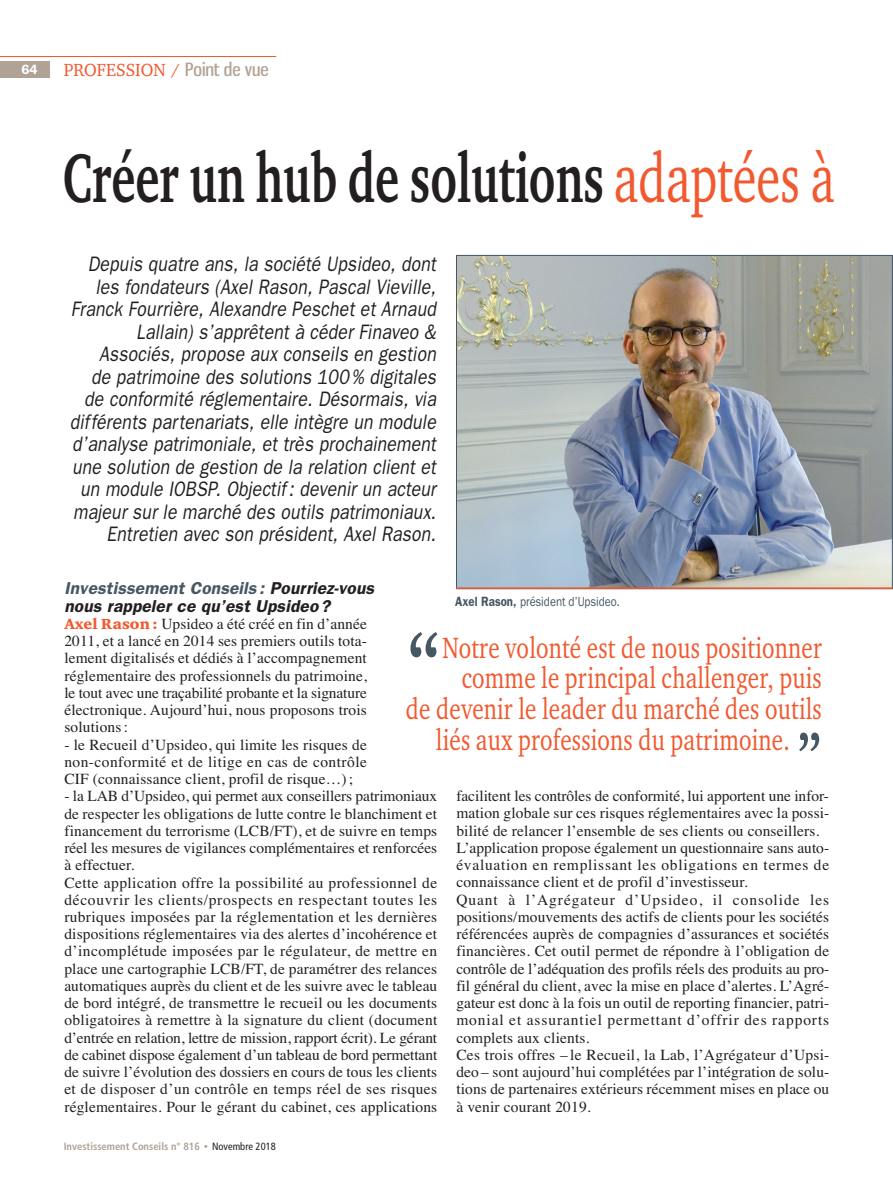
<style>
.page{position:relative;width:893px;height:1191px;background:#fff}
.page>*{position:absolute;margin:0;border:0;box-sizing:border-box;transform-origin:0 0}
.t1{font:700 83.85px "ITC Charter Com";color:#465764;scale:.82 1}
.t2{font:700 70.5px "ITC Charter Com";color:#231f20;scale:.65 1}
.t3{font:700 61.95px "ITC Charter Com";color:#465764;scale:.82 1}
.t4{font:30px "ITC Charter Com";letter-spacing:.01em;color:#f1592f;scale:.77 1}
.t5{font:italic 21px/22.5px "Franklin Gothic";letter-spacing:.01em;color:#231f20;text-align:right;scale:.84 1}
.t6{font:18px "ITC Charter Com";color:#f1592f;scale:.96 1}
.t7{font:italic 600 17.25px/17.2px "Franklin Gothic";color:#231f20}
.t8{font:15.45px/17.2px "Times";letter-spacing:.01em;color:#231f20;text-align:justify}
.t9{font:13.5px "Franklin Gothic";color:#465764;scale:.85 1}
.t10{font:600 13.5px "Franklin Gothic";color:#fff}
.t11{font:700 condensed 10.5px "Frutiger";color:#b0a295}
.s1{font-family:"Gnuolane Free";color:#b0a295}
.s2{font-weight:400;color:#f1592f}
.s3{color:#465764}
.s4{font-family:"ITC Charter Com";font-weight:900;font-size:15px;color:#f1592f}
.s5{font-weight:600}
.s6{font-family:"Franklin Gothic";font-weight:400;font-stretch:normal}
.s7{font-weight:400;color:#231f20}
</style>
<div class="page">
<div style="left:0;top:61px;width:49px;height:16px;background:#b0a295"></div>
<hr style="left:0;top:56px;width:276px;height:1px;background:#f1592f">
<img style="left:458px;top:257px;width:433px;height:330px">
<hr style="left:456px;top:587px;width:437px;height:2px;background:#f1592f">
<p class="t10" style="left:21px;top:64px;width:18px">64</p>
<p class="t6" style="left:64px;top:59px;width:215px">PROFESSION / <span class="s1">Point de vue</span></p>
<h2 class="t2" style="left:63px;top:136px;width:1189px">Créer un hub de solutions <span class="s2">adaptées à</span></h2>
<p class="t5" style="left:70px;top:255px;width:441px">Depuis quatre ans, la société Upsideo, dont les fondateurs (Axel Rason, Pascal Vieville, Franck Fourrière, Alexandre Peschet et Arnaud Lallain) s’apprêtent à céder Finaveo &amp; Associés, propose aux conseils en gestion<br>de patrimoine des solutions 100 % digitales de conformité réglementaire. Désormais, via différents partenariats, elle intègre un module d’analyse patrimoniale, et très prochainement une solution de gestion de la relation client et un module IOBSP. Objectif : devenir un acteur majeur sur le marché des outils patrimoniaux.<br>Entretien avec son président, Axel Rason.</p>
<p class="t7" style="left:64px;top:581px;width:314px"><span class="s3">Investissement Conseils:</span> Pourriez-vous nous rappeler ce qu’est Upsideo ?</p>
<p class="t8" style="left:64px;top:616px;width:304px"><span class="s4">Axel Rason :</span> Upsideo a été créé en fin d’année 2011, et a lancé en 2014 ses premiers outils tota&shy;lement digitalisés et dédiés à l’accompagnement réglementaire des professionnels du patrimoine, le tout avec une traçabilité probante et la signature électronique. Aujourd’hui, nous proposons trois solutions :</p>
<p class="t8" style="left:64px;top:737px;width:304px">- le Recueil d’Upsideo, qui limite les risques de non-conformité et de litige en cas de contrôle CIF (connaissance client, profil de risque…) ;</p>
<p class="t8" style="left:64px;top:789px;width:374px;text-align:left">- la LAB d’Upsideo, qui permet aux conseillers patrimoniaux de respecter les obligations de lutte contre le blanchiment et financement du terrorisme (LCB/FT), et de suivre en temps réel les mesures de vigilances complémentaires et renforcées à effectuer.<br>Cette application offre la possibilité au professionnel de découvrir les clients/prospects en respectant toutes les rubriques imposées par la réglementation et les dernières dispositions réglementaires via des alertes d’incohérence et d’incomplétude imposées par le régulateur, de mettre en place une cartographie LCB/FT, de paramétrer des relances automatiques auprès du client et de les suivre avec le tableau de bord intégré, de transmettre le recueil ou les documents obligatoires à remettre à la signature du client (document d’entrée en relation, lettre de mission, rapport écrit). Le gérant de cabinet dispose également d’un tableau de bord permettant de suivre l’évolution des dossiers en cours de tous les clients et de disposer d’un contrôle en temps réel de ses risques réglementaires. Pour le gérant du cabinet, ces applications</p>
<p class="t8" style="left:456px;top:789px;width:375px;text-align:left">facilitent les contrôles de conformité, lui apportent une infor&shy;mation globale sur ces risques réglementaires avec la possi&shy;bilité de relancer l’ensemble de ses clients ou conseillers.<br>L’application propose également un questionnaire sans auto&shy;évaluation en remplissant les obligations en termes de connaissance client et de profil d’investisseur.<br>Quant à l’Agrégateur d’Upsideo, il consolide les positions/mouvements des actifs de clients pour les sociétés référencées auprès de compagnies d’assurances et sociétés financières. Cet outil permet de répondre à l’obligation de contrôle de l’adéquation des profils réels des produits au pro&shy;fil général du client, avec la mise en place d’alertes. L’Agré&shy;gateur est donc à la fois un outil de reporting financier, patri&shy;monial et assurantiel permettant d’offrir des rapports complets aux clients.<br>Ces trois offres – le Recueil, la Lab, l’Agrégateur d’Upsi&shy;deo – sont aujourd’hui complétées par l’intégration de solu&shy;tions de partenaires extérieurs récemment mises en place ou à venir courant 2019.</p>
<p class="t9" style="left:455px;top:597px;width:195px"><span class="s5">Axel Rason,</span> président d’Upsideo.</p>
<h1 class="t1" style="left:407px;top:612px;width:41px">“</h1>
<h3 class="t4" style="left:443px;top:629px;width:494px">Notre volonté est de nous positionner</h3>
<h3 class="t4" style="left:462px;top:660px;width:469px">comme le principal challenger, puis</h3>
<h3 class="t4" style="left:406px;top:691px;width:541px">de devenir le leader du marché des outils</h3>
<h3 class="t4" style="left:436px;top:722px;width:461px">liés aux professions du patrimoine.</h3>
<h3 class="t3" style="left:797px;top:718px;width:31px">”</h3>
<p class="t11" style="left:64px;top:1141px;width:214px">Investissement Conseils n° 816 <span class="s6">•</span> <span class="s7">Novembre 2018</span></p>
</div>
